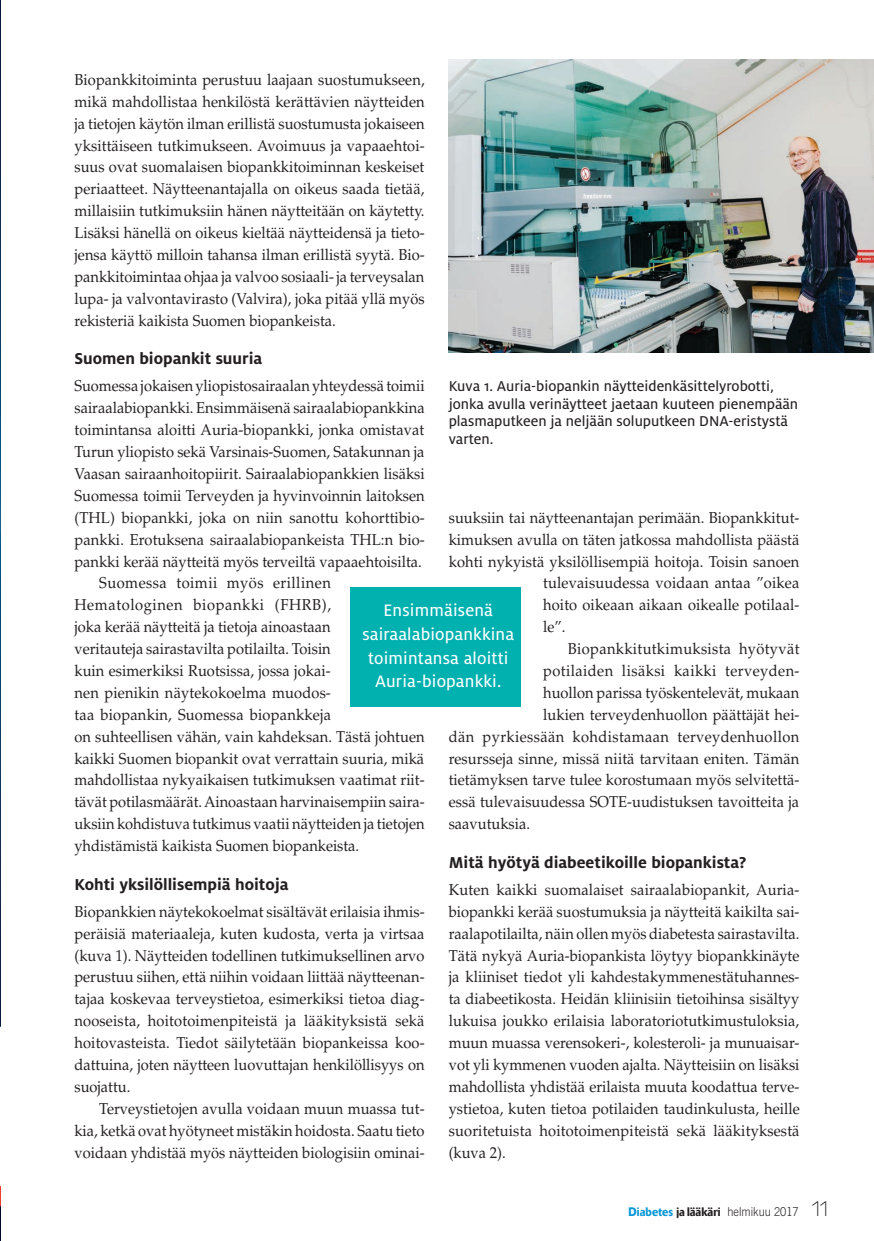
<style>
.page{position:relative;width:874px;height:1241px;background:#fff}
.page>*{position:absolute;margin:0;border:0;box-sizing:border-box;transform-origin:0 0}
.t1{font:18.38px/23.6px "Milo Pro Text";letter-spacing:.01em;color:#fff;text-align:center}
.t2{font:700 17.5px "Milo Pro";color:#231f20}
.t3{font:15.75px/21.9px "Palatino";color:#231f20;text-align:justify;scale:.93 1}
.t4{font:15.75px/17.5px "Milo Pro Text";color:#231f20}
.t5{font:15.75px "Palatino";letter-spacing:.025em;color:#231f20;scale:.93 1}
.t6{font:15.75px "Palatino";letter-spacing:.03em;color:#231f20;scale:.93 1}
.t7{font:15.75px "Palatino";letter-spacing:.04em;color:#231f20;scale:.93 1}
.t8{font:15.75px "Palatino";letter-spacing:.035em;color:#231f20;scale:.93 1}
.t9{font:300 12.25px "Trade Gothic";color:#231f20;scale:.9 1}
.s1{font-family:"Delta";font-weight:500;color:#0696d7}
.s2{font-family:"Delta";font-weight:500}
.s3{font-family:"Magallanes Cond";font-weight:200;font-size:21px}
</style>
<div class="page">
<img style="left:0;top:0;width:1px;height:1240px">
<svg style="left:0;top:1026px;width:1px;height:179px"></svg>
<img style="left:448px;top:60px;width:425px;height:293px">
<div style="left:350px;top:587px;width:170px;height:119px;background:#00b1b0"></div>
<p class="t3" style="left:74px;top:69px;width:378px">Biopankkitoiminta perustuu laajaan suostumukseen, mikä mahdollistaa henkilöstä kerättävien näytteiden ja tietojen käytön ilman erillistä suostumusta jokaiseen yksittäiseen tutkimukseen. Avoimuus ja vapaaehtoi&shy;suus ovat suomalaisen biopankkitoiminnan keskeiset periaatteet. Näytteenantajalla on oikeus saada tietää, millaisiin tutkimuksiin hänen näytteitään on käytetty.<br>Lisäksi hänellä on oikeus kieltää näytteidensä ja tieto&shy;jensa käyttö milloin tahansa ilman erillistä syytä. Bio&shy;pankkitoimintaa ohjaa ja valvoo sosiaali- ja terveysalan lupa- ja valvontavirasto (Valvira), joka pitää yllä myös rekisteriä kaikista Suomen biopankeista.</p>
<p class="t2" style="left:74px;top:349px;width:189px">Suomen biopankit suuria</p>
<p class="t3" style="left:74px;top:375px;width:378px">Suomessa jokaisen yliopistosairaalan yhteydessä toimii</p>
<p class="t3" style="left:74px;top:397px;width:378px">sairaalabiopankki. Ensimmäisenä sairaalabiopankkina</p>
<p class="t3" style="left:74px;top:419px;width:377px">toimintansa aloitti Auria-biopankki, jonka omistavat</p>
<p class="t3" style="left:74px;top:441px;width:378px">Turun yliopisto sekä Varsinais-Suomen, Satakunnan ja</p>
<p class="t3" style="left:74px;top:463px;width:378px">Vaasan sairaanhoitopiirit. Sairaalabiopankkien lisäksi</p>
<p class="t3" style="left:74px;top:484px;width:378px">Suomessa toimii Terveyden ja hyvinvoinnin laitoksen</p>
<p class="t3" style="left:74px;top:506px;width:378px">(THL) biopankki, joka on niin sanottu kohorttibio-</p>
<p class="t3" style="left:74px;top:528px;width:378px">pankki. Erotuksena sairaalabiopankeista THL:n bio-</p>
<p class="t3" style="left:74px;top:550px;width:375px">pankki kerää näytteitä myös terveiltä vapaaehtoisilta.</p>
<p class="t8" style="left:99px;top:573px;width:250px">Suomessa toimii myös erillinen</p>
<p class="t7" style="left:74px;top:595px;width:277px">Hematologinen biopankki (FHRB),</p>
<p class="t3" style="left:74px;top:616px;width:277px">joka kerää näytteitä ja tietoja ainoastaan</p>
<p class="t3" style="left:74px;top:638px;width:277px">veritauteja sairastavilta potilailta. Toisin</p>
<p class="t3" style="left:74px;top:660px;width:277px">kuin esimerkiksi Ruotsissa, jossa jokai-</p>
<p class="t3" style="left:74px;top:681px;width:277px">nen pienikin näytekokoelma muodos-</p>
<p class="t3" style="left:74px;top:703px;width:277px">taa biopankin, Suomessa biopankkeja</p>
<p class="t3" style="left:74px;top:725px;width:378px">on suhteellisen vähän, vain kahdeksan. Tästä johtuen</p>
<p class="t3" style="left:74px;top:747px;width:377px">kaikki Suomen biopankit ovat verrattain suuria, mikä</p>
<p class="t3" style="left:74px;top:769px;width:378px">mahdollistaa nykyaikaisen tutkimuksen vaatimat riit-</p>
<p class="t3" style="left:74px;top:791px;width:378px">tävät potilasmäärät. Ainoastaan harvinaisempiin saira-</p>
<p class="t3" style="left:74px;top:813px;width:378px">uksiin kohdistuva tutkimus vaatii näytteiden ja tietojen</p>
<p class="t3" style="left:74px;top:835px;width:307px">yhdistämistä kaikista Suomen biopankeista.</p>
<p class="t2" style="left:74px;top:874px;width:215px">Kohti yksilöllisempiä hoitoja</p>
<p class="t3" style="left:74px;top:900px;width:378px">Biopankkien näytekokoelmat sisältävät erilaisia ihmis&shy;peräisiä materiaaleja, kuten kudosta, verta ja virtsaa (kuva 1). Näytteiden todellinen tutkimuksellinen arvo perustuu siihen, että niihin voidaan liittää näytteenan&shy;tajaa koskevaa terveystietoa, esimerkiksi tietoa diag&shy;nooseista, hoitotoimenpiteistä ja lääkityksistä sekä hoitovasteista. Tiedot säilytetään biopankeissa koo&shy;dattuina, joten näytteen luovuttajan henkilöllisyys on suojattu.</p>
<p class="t3" style="left:74px;top:1097px;width:378px;text-indent:25px">Terveystietojen avulla voidaan muun muassa tut&shy;kia, ketkä ovat hyötyneet mistäkin hoidosta. Saatu tieto voidaan yhdistää myös näytteiden biologisiin ominai-</p>
<p class="t4" style="left:448px;top:377px;width:351px">Kuva 1. Auria-biopankin näytteidenkäsittelyrobotti, jonka avulla verinäytteet jaetaan kuuteen pienempään plasmaputkeen ja neljään soluputkeen DNA-eristystä varten.</p>
<p class="t3" style="left:448px;top:506px;width:378px">suuksiin tai näytteenantajan perimään. Biopankkitut-</p>
<p class="t3" style="left:448px;top:528px;width:378px">kimuksen avulla on täten jatkossa mahdollista päästä</p>
<p class="t3" style="left:448px;top:550px;width:378px">kohti nykyistä yksilöllisempiä hoitoja. Toisin sanoen</p>
<p class="t3" style="left:543px;top:572px;width:277px">tulevaisuudessa voidaan antaa ”oikea</p>
<p class="t3" style="left:543px;top:594px;width:277px">hoito oikeaan aikaan oikealle potilaal-</p>
<p class="t3" style="left:543px;top:616px;width:25px">le”.</p>
<p class="t5" style="left:567px;top:639px;width:250px">Biopankkitutkimuksista hyötyvät</p>
<p class="t6" style="left:543px;top:661px;width:277px">potilaiden lisäksi kaikki terveyden-</p>
<p class="t3" style="left:543px;top:681px;width:277px">huollon parissa työskentelevät, mukaan</p>
<p class="t3" style="left:543px;top:703px;width:277px">lukien terveydenhuollon päättäjät hei-</p>
<p class="t5" style="left:448px;top:727px;width:378px">dän pyrkiessään kohdistamaan terveydenhuollon</p>
<p class="t3" style="left:448px;top:747px;width:378px">resursseja sinne, missä niitä tarvitaan eniten. Tämän</p>
<p class="t3" style="left:448px;top:769px;width:378px">tietämyksen tarve tulee korostumaan myös selvitettä-</p>
<p class="t3" style="left:448px;top:791px;width:378px">essä tulevaisuudessa SOTE-uudistuksen tavoitteita ja</p>
<p class="t3" style="left:448px;top:813px;width:89px">saavutuksia.</p>
<p class="t2" style="left:448px;top:852px;width:299px">Mitä hyötyä diabeetikoille biopankista?</p>
<p class="t3" style="left:448px;top:878px;width:379px">Kuten kaikki suomalaiset sairaalabiopankit, Auria&shy;biopankki kerää suostumuksia ja näytteitä kaikilta sai&shy;raalapotilailta, näin ollen myös diabetesta sairastavilta.<br>Tätä nykyä Auria-biopankista löytyy biopankkinäyte ja kliiniset tiedot yli kahdestakymmenestätuhannes&shy;ta diabeetikosta. Heidän kliinisiin tietoihinsa sisältyy lukuisa joukko erilaisia laboratoriotutkimustuloksia, muun muassa verensokeri-, kolesteroli- ja munuaisar&shy;vot yli kymmenen vuoden ajalta. Näytteisiin on lisäksi mahdollista yhdistää erilaista muuta koodattua terve&shy;ystietoa, kuten tietoa potilaiden taudinkulusta, heille suoritetuista hoitotoimenpiteistä sekä lääkityksestä (kuva 2).</p>
<p class="t1" style="left:362px;top:598px;width:153px">Ensimmäisenä sairaalabiopankkina toimintansa aloitti<br>Auria-biopankki.</p>
<p class="t9" style="left:628px;top:1204px;width:223px"><span class="s1">Diabetes</span> <span class="s2">ja lääkäri</span> helmikuu 2017 <span class="s3">11</span></p>
</div>
